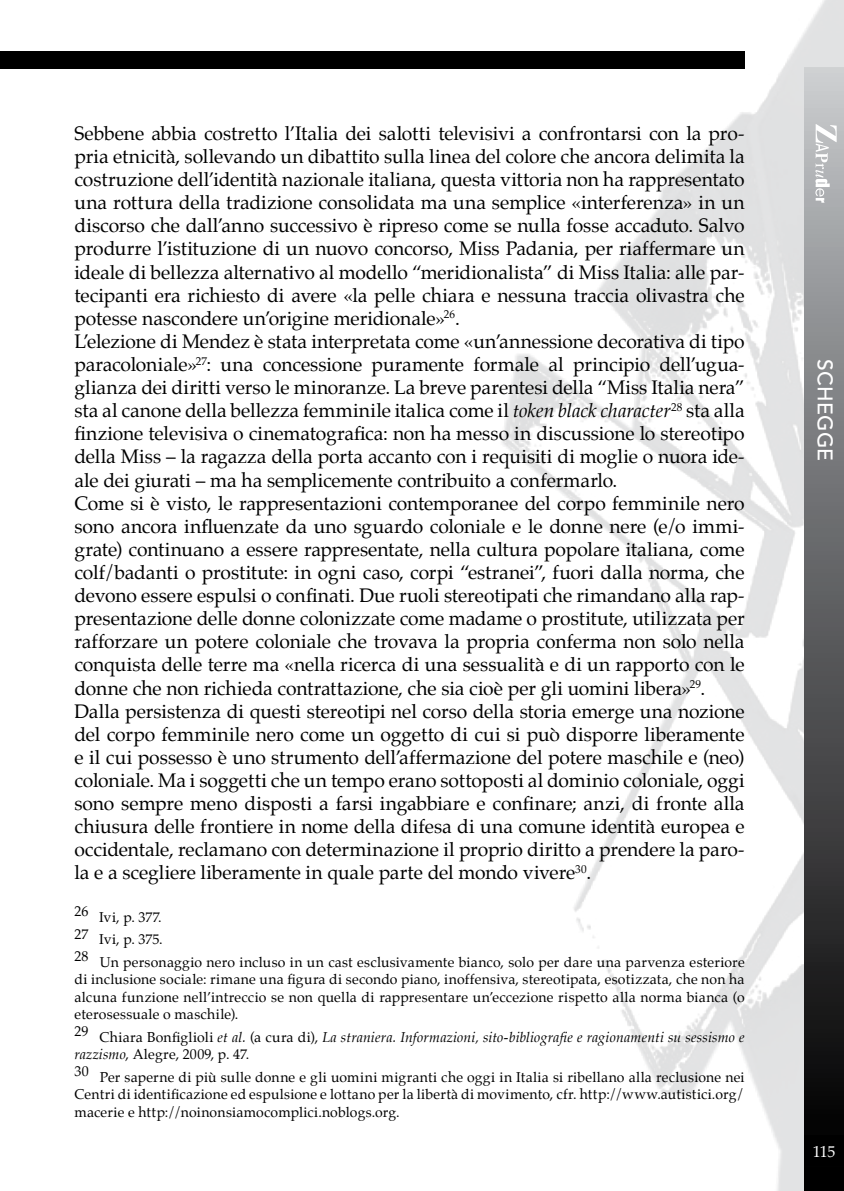
<style>
.page{position:relative;width:844px;height:1191px;background:#fff}
.page>*{position:absolute;margin:0;border:0;box-sizing:border-box;transform-origin:0 0}
.t1{font:500 21px "Avenir";letter-spacing:.02em;color:#fff}
.t2{font:19.25px/23.1px "Palatino";letter-spacing:-.005em;color:#000}
.t3{font:15.75px "Palatino";color:#fff}
.t4{font:14px/17.5px "Palatino";letter-spacing:.015em;color:#000;text-align:justify}
.t5{font:italic 14px/17.5px "Palatino";letter-spacing:.015em;color:#000}
.s1{font-style:italic}
.s2{font-style:normal}
</style>
<div class="page">
<img style="left:487px;top:0;width:356px;height:1191px">
<div style="left:804px;top:68px;width:39px;height:1123px;background:linear-gradient(to bottom,#c2c4c7,#000)"></div>
<div style="left:0;top:51px;width:744px;height:17px;background:#000"></div>
<svg style="left:815px;top:124px;width:21px;height:79px"></svg>
<div style="left:804px;top:1135px;width:39px;height:31px;background:#000"></div>
<p class="t2" style="left:74px;top:122px;width:671px">Sebbene abbia costretto l’Italia dei salotti televisivi a confrontarsi con la pro&shy;pria etnicità, sollevando un dibattito sulla linea del colore che ancora delimita la costruzione dell’identità nazionale italiana, questa vittoria non ha rappresentato una rottura della tradizione consolidata ma una semplice «interferenza» in un discorso che dall’anno successivo è ripreso come se nulla fosse accaduto. Salvo produrre l’istituzione di un nuovo concorso, Miss Padania, per riaffermare un ideale di bellezza alternativo al modello “meridionalista” di Miss Italia: alle par&shy;tecipanti era richiesto di avere «la pelle chiara e nessuna traccia olivastra che potesse nascondere un’origine meridionale»<sup>26</sup>.<br>L’elezione di Mendez è stata interpretata come «un’annessione decorativa di tipo paracoloniale»<sup>27</sup>: una concessione puramente formale al principio dell’ugua&shy;glianza dei diritti verso le minoranze. La breve parentesi della “Miss Italia nera” sta al canone della bellezza femminile italica come il <span class="s1">token black character</span><sup>28</sup> sta alla finzione televisiva o cinematografica: non ha messo in discussione lo stereotipo della Miss – la ragazza della porta accanto con i requisiti di moglie o nuora ide&shy;ale dei giurati – ma ha semplicemente contribuito a confermarlo.<br>Come si è visto, le rappresentazioni contemporanee del corpo femminile nero sono ancora influenzate da uno sguardo coloniale e le donne nere (e/o immi&shy;grate) continuano a essere rappresentate, nella cultura popolare italiana, come colf/badanti o prostitute: in ogni caso, corpi “estranei”, fuori dalla norma, che devono essere espulsi o confinati. Due ruoli stereotipati che rimandano alla rap&shy;presentazione delle donne colonizzate come madame o prostitute, utilizzata per rafforzare un potere coloniale che trovava la propria conferma non solo nella conquista delle terre ma «nella ricerca di una sessualità e di un rapporto con le donne che non richieda contrattazione, che sia cioè per gli uomini libera»<sup>29</sup>.<br>Dalla persistenza di questi stereotipi nel corso della storia emerge una nozione del corpo femminile nero come un oggetto di cui si può disporre liberamente e il cui possesso è uno strumento dell’affermazione del potere maschile e (neo) coloniale. Ma i soggetti che un tempo erano sottoposti al dominio coloniale, oggi sono sempre meno disposti a farsi ingabbiare e confinare; anzi, di fronte alla chiusura delle frontiere in nome della difesa di una comune identità europea e occidentale, reclamano con determinazione il proprio diritto a prendere la paro&shy;la e a scegliere liberamente in quale parte del mondo vivere<sup>30</sup>.</p>
<p class="t4" style="left:74px;top:905px;width:671px;line-height:22.4px;text-align:left">26 Ivi, p. 377.<br>27 Ivi, p. 375.<br>28 Un personaggio nero incluso in un cast esclusivamente bianco, solo per dare una parvenza esteriore</p>
<p class="t4" style="left:74px;top:970px;width:671px">di inclusione sociale: rimane una figura di secondo piano, inoffensiva, stereotipata, esotizzata, che non ha alcuna funzione nell’intreccio se non quella di rappresentare un’eccezione rispetto alla norma bianca (o eterosessuale o maschile).</p>
<p class="t5" style="left:74px;top:1028px;width:671px"><sup>29</sup> <span class="s2">Chiara Bonfiglioli</span> et al. <span class="s2">(a cura di),</span> La straniera. Informazioni, sito-bibliografie e ragionamenti su sessismo e razzismo<span class="s2">, Alegre, 2009, p. 47.</span></p>
<p class="t4" style="left:74px;top:1068px;width:671px">30 Per saperne di più sulle donne e gli uomini migranti che oggi in Italia si ribellano alla reclusione nei Centri di identificazione ed espulsione e lottano per la libertà di movimento, cfr. http://www.autistici.org/ macerie e http://noinonsiamocomplici.noblogs.org.</p>
<p class="t1" style="left:837px;top:358px;width:104px;rotate:90deg">SCHEGGE</p>
<p class="t3" style="left:812px;top:1138px;width:24px">115</p>
</div>
